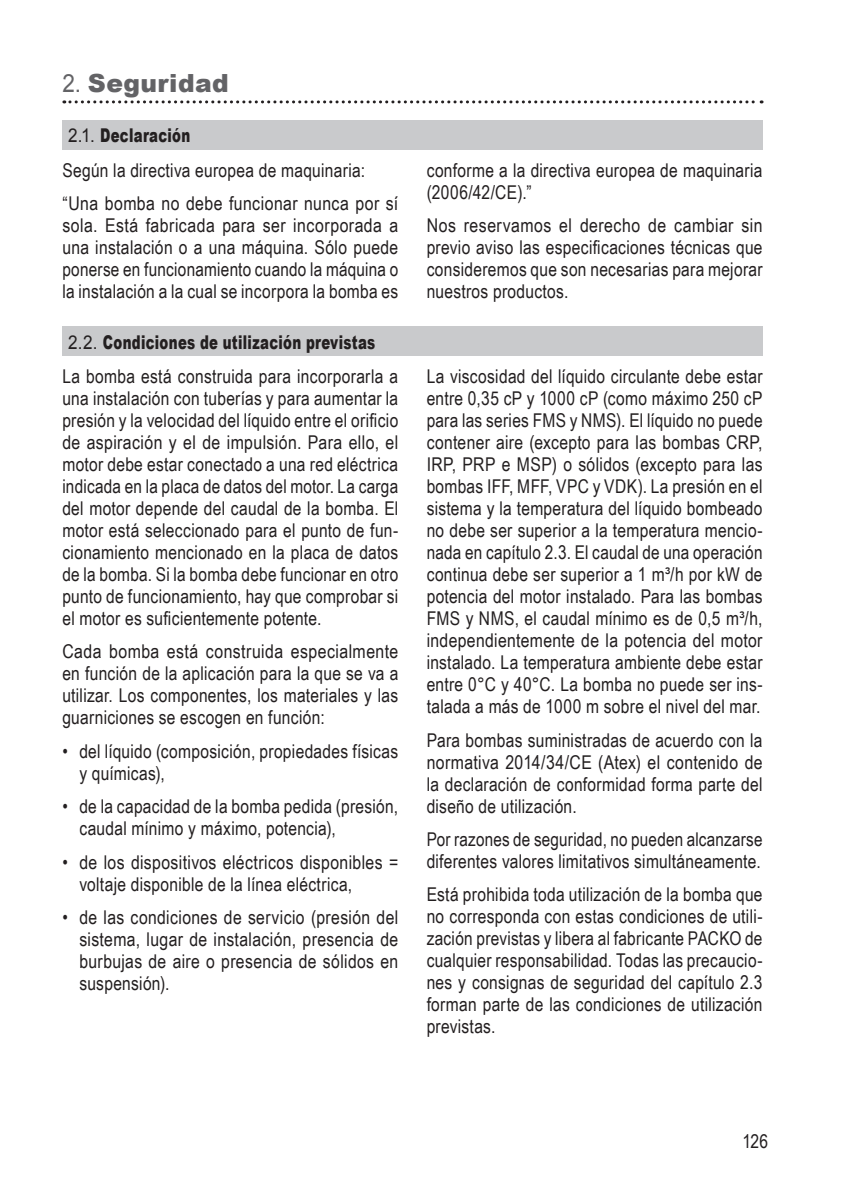
<style>
.page{position:relative;width:842px;height:1191px;background:#fff}
.page>*{position:absolute;margin:0;border:0;box-sizing:border-box;transform-origin:0 0}
.t1{font:900 25px "Arial";letter-spacing:.015em;color:#636366}
.t2{font:19px/22px "Arial Narrow";letter-spacing:.015em;color:#231f20;text-align:justify}
.t3{font:900 19px "Arial";letter-spacing:.025em;color:#231f20;scale:.7 1}
.s1{font-weight:400}
</style>
<div class="page">
<svg style="left:64px;top:100px;width:698px;height:3px"></svg>
<div style="left:62px;top:120px;width:701px;height:30px;background:#c9cacc"></div>
<div style="left:62px;top:327px;width:701px;height:29px;background:#c9cacc"></div>
<h1 class="t1" style="left:62px;top:65px;width:168px"><span class="s1">2.</span> Seguridad</h1>
<p class="t3" style="left:68px;top:122px;width:176px"><span class="s1">2.1.</span> Declaración</p>
<p class="t2" style="left:62px;top:153px;width:337px;line-height:33.4px">Según la directiva europea de maquinaria: “Una bomba no debe funcionar nunca por sí</p>
<p class="t2" style="left:62px;top:214px;width:337px">sola. Está fabricada para ser incorporada a una instalación o a una máquina. Sólo puede ponerse en funcionamiento cuando la máquina o la instalación a la cual se incorpora la bomba es</p>
<p class="t3" style="left:68px;top:328px;width:440px"><span class="s1">2.2.</span> Condiciones de utilización previstas</p>
<p class="t2" style="left:62px;top:364px;width:337px">La bomba está construida para incorporarla a una instalación con tuberías y para aumentar la presión y la velocidad del líquido entre el orificio de aspiración y el de impulsión. Para ello, el motor debe estar conectado a una red eléctrica indicada en la placa de datos del motor. La carga del motor depende del caudal de la bomba. El motor está seleccionado para el punto de fun&shy;cionamiento mencionado en la placa de datos de la bomba. Si la bomba debe funcionar en otro punto de funcionamiento, hay que comprobar si el motor es suficientemente potente.</p>
<p class="t2" style="left:62px;top:640px;width:337px">Cada bomba está construida especialmente en función de la aplicación para la que se va a utilizar. Los componentes, los materiales y las guarniciones se escogen en función:</p>
<p class="t2" style="left:79px;top:739px;width:320px;text-indent:-17px">• del líquido (composición, propiedades físicas y químicas),</p>
<p class="t2" style="left:79px;top:794px;width:320px;text-indent:-17px">• de la capacidad de la bomba pedida (presión, caudal mínimo y máximo, potencia),</p>
<p class="t2" style="left:79px;top:850px;width:320px;text-indent:-17px">• de los dispositivos eléctricos disponibles = voltaje disponible de la línea eléctrica,</p>
<p class="t2" style="left:79px;top:905px;width:320px;text-indent:-17px">• de las condiciones de servicio (presión del sistema, lugar de instalación, presencia de burbujas de aire o presencia de sólidos en suspensión).</p>
<p class="t2" style="left:427px;top:158px;width:337px">conforme a la directiva europea de maquinaria (2006/42/CE).”</p>
<p class="t2" style="left:427px;top:214px;width:337px">Nos reservamos el derecho de cambiar sin previo aviso las especificaciones técnicas que consideremos que son necesarias para mejorar nuestros productos.</p>
<p class="t2" style="left:427px;top:364px;width:338px">La viscosidad del líquido circulante debe estar entre 0,35 cP y 1000 cP (como máximo 250 cP para las series FMS y NMS). El líquido no puede contener aire (excepto para las bombas CRP, IRP, PRP e MSP) o sólidos (excepto para las bombas IFF, MFF, VPC y VDK). La presión en el sistema y la temperatura del líquido bombeado no debe ser superior a la temperatura mencio&shy;nada en capítulo 2.3. El caudal de una operación continua debe ser superior a 1 m³/h por kW de potencia del motor instalado. Para las bombas FMS y NMS, el caudal mínimo es de 0,5 m³/h, independientemente de la potencia del motor instalado. La temperatura ambiente debe estar entre 0°C y 40°C. La bomba no puede ser ins&shy;talada a más de 1000 m sobre el nivel del mar.</p>
<p class="t2" style="left:427px;top:728px;width:337px">Para bombas suministradas de acuerdo con la normativa 2014/34/CE (Atex) el contenido de la declaración de conformidad forma parte del diseño de utilización.</p>
<p class="t2" style="left:427px;top:827px;width:337px">Por razones de seguridad, no pueden alcanzarse diferentes valores limitativos simultáneamente.</p>
<p class="t2" style="left:427px;top:883px;width:337px">Está prohibida toda utilización de la bomba que no corresponda con estas condiciones de utili&shy;zación previstas y libera al fabricante PACKO de cualquier responsabilidad. Todas las precaucio&shy;nes y consignas de seguridad del capítulo 2.3 forman parte de las condiciones de utilización previstas.</p>
<p class="t2" style="left:742px;top:1130px;width:27px">126</p>
</div>
